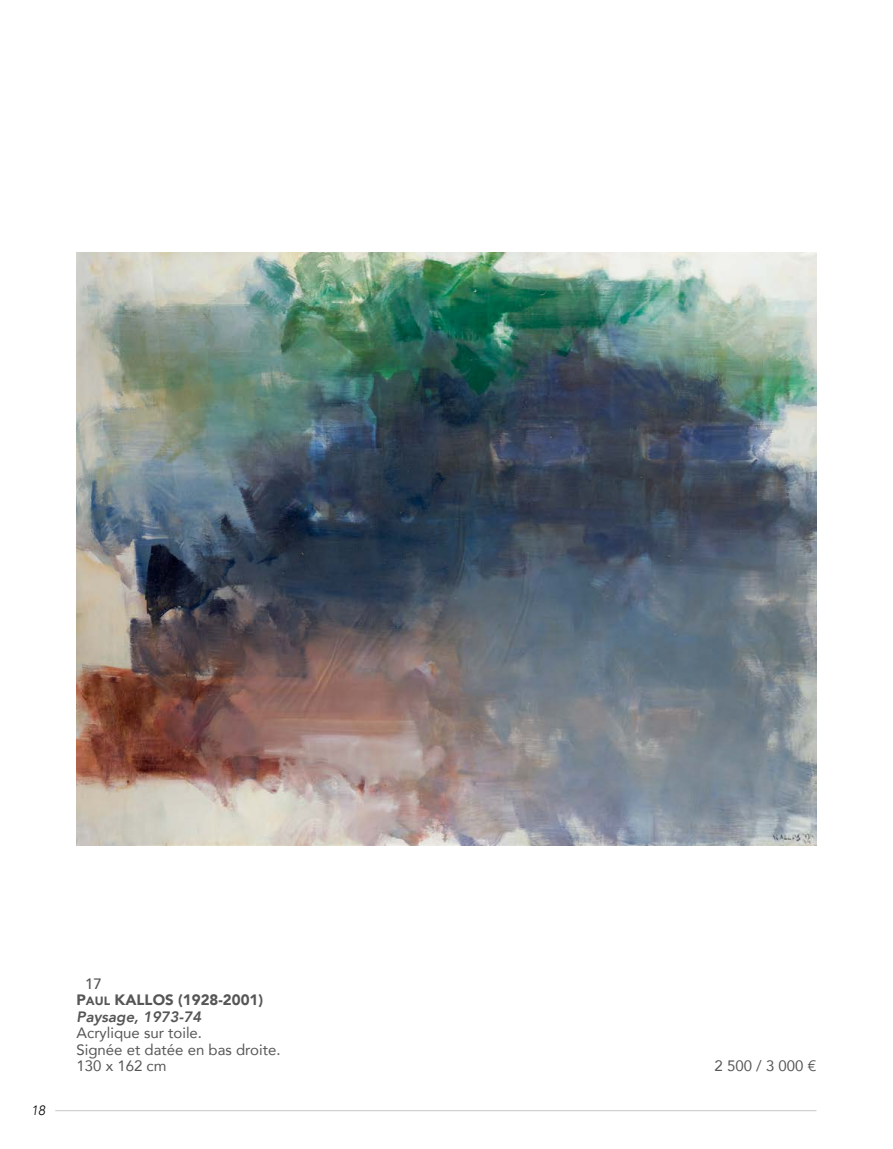
<style>
.page{position:relative;width:893px;height:1149px;background:#fff}
.page>*{position:absolute;margin:0;border:0;box-sizing:border-box;transform-origin:0 0}
.t1{font:15px/16.5px "Avenir";color:#565655}
.t2{font:15px "Avenir Black SC800";color:#565655}
.t3{font:italic 800 15px "Avenir";color:#565655}
.t4{font:500 15px "Avenir";color:#565655}
.t5{font:italic 300 13.5px "Avenir";color:#000}
.s1{font-size:12px}
</style>
<div class="page">
<hr style="left:55px;top:1109px;width:761px;height:1px;background:#c5c6c6">
<img style="left:77px;top:252px;width:739px;height:593px">
<p class="t5" style="left:31px;top:1102px;width:16px">18</p>
<p class="t4" style="left:85px;top:970px;width:18px">17</p>
<p class="t2" style="left:77px;top:986px;width:60px">P<span class="s1">aul</span> KALLOS</p>
<p class="t2" style="left:178px;top:986px;width:86px">(1928-2001)</p>
<p class="t3" style="left:77px;top:1007px;width:126px">Paysage, 1973-74</p>
<p class="t1" style="left:77px;top:1023px;width:205px">Acrylique sur toile.<br>Signée et datée en bas droite.<br>130 x 162 cm</p>
<p class="t1" style="left:715px;top:1056px;width:103px">2 500 / 3 000 €</p>
</div>
